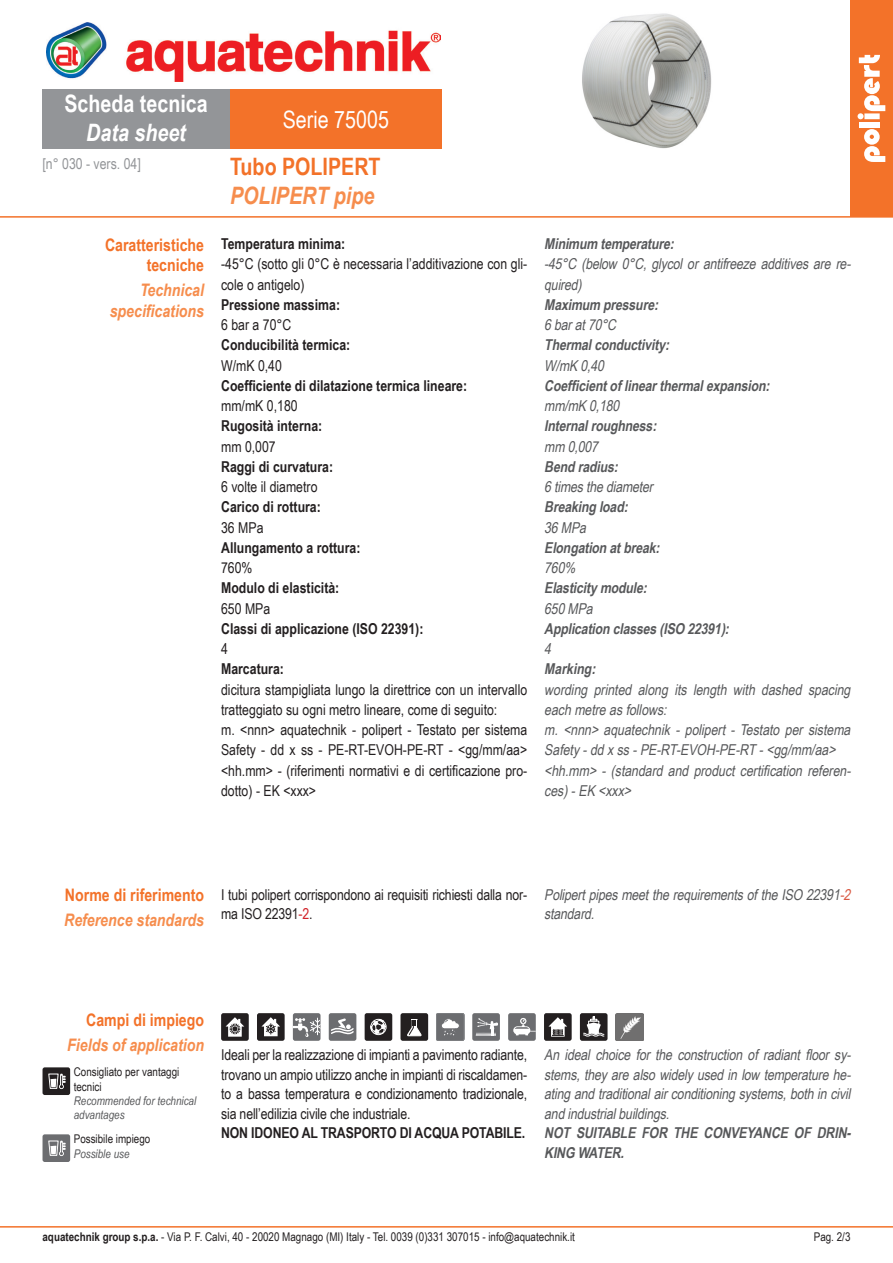
<style>
.page{position:relative;width:893px;height:1263px;background:#fff}
.page>*{position:absolute;margin:0;border:0;box-sizing:border-box;transform-origin:0 0}
.t1{font:700 24px "Arial Narrow";color:#fff}
.t2{font:700 24px "Arial Narrow";color:#f37229}
.t3{font:italic 700 24px "Arial Narrow";color:#f68d4d}
.t4{font:24px "Arial Narrow";color:#fff}
.t5{font:italic 700 24px "Arial Narrow";color:#fff}
.t6{font:italic 700 17.25px/20.7px "Arial Narrow";color:#f68d4d;text-align:right}
.t7{font:700 17.25px/20.7px "Arial Narrow";color:#f37229;text-align:right}
.t8{font:15px/20.2px "Arial Narrow";color:#231f20}
.t9{font:italic 15px/20.2px "Arial Narrow";color:#57585a}
.t10{font:700 15px "Arial Narrow";color:#231f20}
.t11{font:italic 700 15px/19.5px "Arial Narrow";color:#57585a}
.t12{font:15px "Arial Narrow";color:#939598}
.t13{font:12px/14.4px "Arial Narrow";color:#231f20}
.t14{font:italic 12px/14.4px "Arial Narrow";color:#57585a}
.s1{color:#d1232a}
.s2{color:#d95842}
.s3{font-weight:700}
</style>
<div class="page">
<hr style="left:0;top:1226px;width:893px;height:1px;background:#f37229">
<div style="left:221px;top:1013px;width:28px;height:28px;background:#231f20;border-radius:2px"></div>
<svg style="left:226px;top:1017px;width:18px;height:20px"></svg>
<div style="left:257px;top:1013px;width:28px;height:28px;background:#231f20;border-radius:2px"></div>
<svg style="left:261px;top:1017px;width:19px;height:19px"></svg>
<div style="left:293px;top:1013px;width:27px;height:28px;background:#6c6d70;border-radius:2px"></div>
<svg style="left:293px;top:1018px;width:27px;height:19px"></svg>
<div style="left:329px;top:1013px;width:27px;height:28px;background:#6c6d70;border-radius:2px"></div>
<svg style="left:331px;top:1018px;width:23px;height:17px"></svg>
<div style="left:365px;top:1013px;width:27px;height:28px;background:#231f20;border-radius:2px"></div>
<svg style="left:372px;top:1018px;width:14px;height:18px"></svg>
<div style="left:370px;top:1019px;width:16px;height:16px;border:1px solid #fff;border-radius:50%"></div>
<div style="left:400px;top:1013px;width:28px;height:28px;background:#231f20;border-radius:2px"></div>
<svg style="left:407px;top:1019px;width:15px;height:17px"></svg>
<div style="left:436px;top:1013px;width:28px;height:28px;background:#6c6d70;border-radius:2px"></div>
<div style="left:436px;top:1013px;width:28px;height:28px;border:1px solid #808285;border-radius:2px"></div>
<svg style="left:441px;top:1019px;width:18px;height:16px"></svg>
<div style="left:508px;top:1013px;width:28px;height:28px;background:#6c6d70;border-radius:2px"></div>
<svg style="left:513px;top:1018px;width:23px;height:17px"></svg>
<div style="left:472px;top:1013px;width:28px;height:28px;background:#6c6d70;border-radius:2px"></div>
<svg style="left:476px;top:1018px;width:22px;height:18px"></svg>
<div style="left:544px;top:1013px;width:28px;height:28px;background:#231f20;border-radius:2px"></div>
<svg style="left:548px;top:1017px;width:19px;height:20px"></svg>
<div style="left:580px;top:1013px;width:28px;height:28px;background:#231f20;border-radius:2px"></div>
<svg style="left:583px;top:1016px;width:22px;height:21px"></svg>
<img style="left:616px;top:1013px;width:27px;height:28px">
<div style="left:43px;top:1067px;width:27px;height:28px;background:#231f20;border-radius:2px"></div>
<svg style="left:48px;top:1073px;width:18px;height:17px"></svg>
<div style="left:43px;top:1134px;width:27px;height:28px;background:#6c6d70;border-radius:2px"></div>
<svg style="left:48px;top:1140px;width:18px;height:16px"></svg>
<div style="left:230px;top:89px;width:212px;height:60px;background:#f37229"></div>
<div style="left:43px;top:89px;width:187px;height:60px;background:#939598"></div>
<hr style="left:0;top:216px;width:893px;height:2px;background:#f37229">
<img style="left:47px;top:22px;width:393px;height:60px">
<img style="left:582px;top:13px;width:129px;height:136px">
<div style="left:850px;top:0;width:43px;height:217px;background:#f37229"></div>
<div style="left:859px;top:122px;width:21px;height:5px;background:#fff"></div>
<svg style="left:864px;top:129px;width:21px;height:33px"></svg>
<svg style="left:857px;top:55px;width:28px;height:64px"></svg>
<p class="t1" style="left:64px;top:86px;width:145px">Scheda tecnica</p>
<p class="t5" style="left:86px;top:114px;width:101px">Data sheet</p>
<p class="t12" style="left:43px;top:152px;width:100px">[n° 030 - vers. 04]</p>
<p class="t7" style="left:105px;top:233px;width:101px">Caratteristiche tecniche</p>
<p class="t6" style="left:110px;top:279px;width:96px">Technical specifications</p>
<p class="t4" style="left:283px;top:102px;width:108px">Serie 75005</p>
<p class="t2" style="left:230px;top:149px;width:152px">Tubo POLIPERT</p>
<p class="t3" style="left:230px;top:178px;width:146px">POLIPERT pipe</p>
<p class="t10" style="left:221px;top:232px;width:126px">Temperatura minima:</p>
<p class="t8" style="left:221px;top:253px;width:308px">-45°C (sotto gli 0°C è necessaria l’additivazione con gli&shy;cole o antigelo)</p>
<p class="t10" style="left:221px;top:293px;width:120px">Pressione massima:</p>
<p class="t8" style="left:221px;top:314px;width:72px">6 bar a 70°C</p>
<p class="t10" style="left:221px;top:334px;width:131px">Conducibilità termica:</p>
<p class="t8" style="left:221px;top:355px;width:62px">W/mK 0,40</p>
<p class="t10" style="left:221px;top:374px;width:248px">Coefficiente di dilatazione termica lineare:</p>
<p class="t8" style="left:221px;top:395px;width:78px">mm/mK 0,180</p>
<p class="t10" style="left:221px;top:415px;width:103px">Rugosità interna:</p>
<p class="t8" style="left:221px;top:436px;width:56px">mm 0,007</p>
<p class="t10" style="left:221px;top:455px;width:114px">Raggi di curvatura:</p>
<p class="t8" style="left:221px;top:476px;width:98px">6 volte il diametro</p>
<p class="t10" style="left:221px;top:496px;width:101px">Carico di rottura:</p>
<p class="t8" style="left:221px;top:517px;width:44px">36 MPa</p>
<p class="t10" style="left:221px;top:536px;width:141px">Allungamento a rottura:</p>
<p class="t8" style="left:221px;top:557px;width:33px">760%</p>
<p class="t10" style="left:221px;top:577px;width:120px">Modulo di elasticità:</p>
<p class="t8" style="left:221px;top:598px;width:51px">650 MPa</p>
<p class="t10" style="left:221px;top:617px;width:204px">Classi di applicazione (ISO 22391):</p>
<p class="t8" style="left:221px;top:638px;width:8px">4</p>
<p class="t10" style="left:221px;top:658px;width:64px">Marcatura:</p>
<p class="t8" style="left:221px;top:679px;width:308px">dicitura stampigliata lungo la direttrice con un intervallo tratteggiato su ogni metro lineare, come di seguito:</p>
<p class="t8" style="left:221px;top:719px;width:308px;text-align:justify">m. &lt;nnn&gt; aquatechnik - polipert - Testato per sistema Safety - dd x ss - PE-RT-EVOH-PE-RT - &lt;gg/mm/aa&gt; &lt;hh.mm&gt; - (riferimenti normativi e di certificazione pro&shy;dotto) - EK &lt;xxx&gt;</p>
<p class="t11" style="left:544px;top:233px;width:135px">Minimum temperature:</p>
<p class="t9" style="left:544px;top:253px;width:311px">-45°C (below 0°C, glycol or antifreeze additives are re&shy;quired)</p>
<p class="t11" style="left:544px;top:294px;width:119px">Maximum pressure:</p>
<p class="t9" style="left:544px;top:314px;width:77px">6barat70°C</p>
<p class="t11" style="left:544px;top:335px;width:130px">Thermalconductivity:</p>
<p class="t9" style="left:544px;top:355px;width:65px">W/mK 0,40</p>
<p class="t11" style="left:544px;top:375px;width:231px">Coefficientoflinearthermalexpansion:</p>
<p class="t9" style="left:544px;top:395px;width:80px">mm/mK 0,180</p>
<p class="t11" style="left:544px;top:416px;width:117px">Internalroughness:</p>
<p class="t9" style="left:544px;top:436px;width:59px">mm 0,007</p>
<p class="t11" style="left:544px;top:456px;width:79px">Bend radius:</p>
<p class="t9" style="left:544px;top:476px;width:114px">6timesthediameter</p>
<p class="t11" style="left:544px;top:497px;width:89px">Breaking load:</p>
<p class="t9" style="left:544px;top:517px;width:47px">36MPa</p>
<p class="t11" style="left:544px;top:537px;width:121px">Elongation atbreak:</p>
<p class="t9" style="left:544px;top:557px;width:36px">760%</p>
<p class="t11" style="left:544px;top:578px;width:108px">Elasticitymodule:</p>
<p class="t9" style="left:544px;top:598px;width:54px">650MPa</p>
<p class="t11" style="left:544px;top:618px;width:190px">Application classes(ISO 22391):</p>
<p class="t9" style="left:544px;top:638px;width:12px">4</p>
<p class="t11" style="left:544px;top:659px;width:57px">Marking:</p>
<p class="t9" style="left:544px;top:679px;width:311px">wording printed along its length with dashed spacing eachmetreasfollows:</p>
<p class="t9" style="left:544px;top:719px;width:311px">m. &lt;nnn&gt; aquatechnik - polipert - Testato per sistema<br>Safety-ddxss-PE-RT-EVOH-PE-RT -&lt;gg/mm/aa&gt;</p>
<p class="t9" style="left:544px;top:760px;width:311px">&lt;hh.mm&gt; - (standard and product certification referen&shy;ces)-EK &lt;xxx&gt;</p>
<p class="t7" style="left:65px;top:884px;width:141px">Norme di riferimento</p>
<p class="t6" style="left:64px;top:909px;width:141px">Reference standards</p>
<p class="t8" style="left:221px;top:884px;width:308px;line-height:19.5px">I tubi polipert corrispondono ai requisiti richiesti dalla nor&shy;ma ISO 22391<span class="s1">-2</span>.</p>
<p class="t9" style="left:544px;top:884px;width:311px;line-height:19.5px">PolipertpipesmeettherequirementsoftheISO 22391<span class="s2">-2 </span>standard.</p>
<p class="t7" style="left:86px;top:1008px;width:119px">Campi di impiego</p>
<p class="t6" style="left:67px;top:1033px;width:138px">Fields of application</p>
<p class="t13" style="left:74px;top:1064px;width:107px">Consigliato per vantaggi tecnici</p>
<p class="t14" style="left:74px;top:1093px;width:124px">Recommended for technical advantages</p>
<p class="t13" style="left:74px;top:1131px;width:78px">Possibile impiego</p>
<p class="t14" style="left:74px;top:1146px;width:57px">Possible use</p>
<p class="t8" style="left:221px;top:1045px;width:308px;line-height:19.5px;text-align:justify">Ideali per la realizzazione di impianti a pavimento radiante, trovano un ampio utilizzo anche in impianti di riscaldamen&shy;to a bassa temperatura e condizionamento tradizionale, sia nell’edilizia civile che industriale.</p>
<p class="t10" style="left:221px;top:1121px;width:306px">NON IDONEO AL TRASPORTO DI ACQUA POTABILE.</p>
<p class="t9" style="left:544px;top:1045px;width:311px;line-height:19.5px;text-align:justify">An ideal choice for the construction of radiant floor sy&shy;stems,theyarealsowidelyusedinlow temperaturehe&shy;atingandtraditionalairconditioningsystems,bothincivil andindustrialbuildings.</p>
<p class="t11" style="left:544px;top:1122px;width:311px">NOT SUITABLE FOR THE CONVEYANCE OF DRIN-<br>KING WATER.</p>
<p class="t13" style="left:43px;top:1229px;width:534px"><span class="s3">aquatechnik group s.p.a.</span> - Via P. F. Calvi, 40 - 20020 Magnago (MI) Italy - Tel. 0039 (0)331 307015 - info@aquatechnik.it</p>
<p class="t13" style="left:814px;top:1229px;width:38px">Pag. 2/3</p>
</div>
